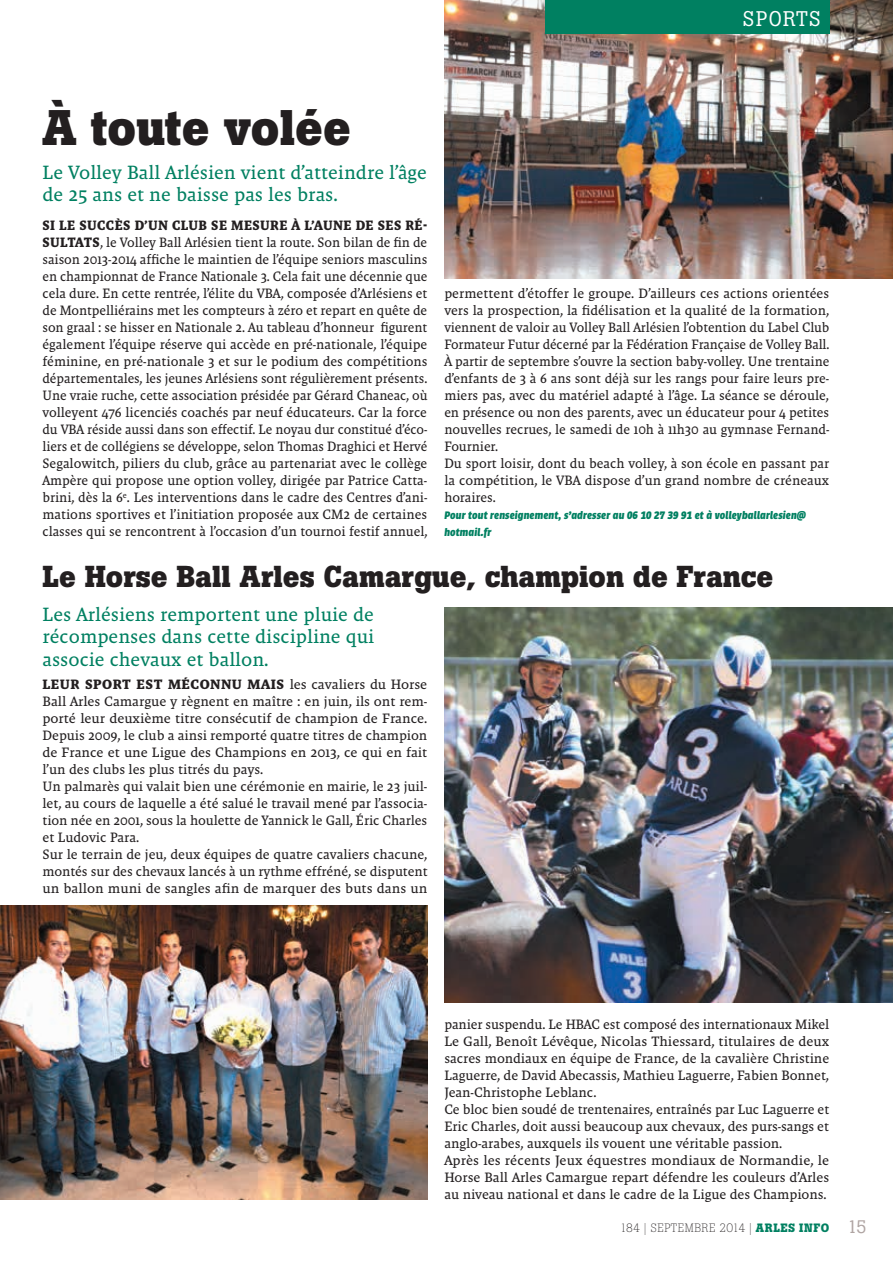
<style>
.page{position:relative;width:893px;height:1263px;background:#fff}
.page>*{position:absolute;margin:0;border:0;box-sizing:border-box;transform-origin:0 0}
.t1{font:700 49.5px "Boton";color:#231f20}
.t2{font:700 30px "Boton";color:#231f20}
.t3{font:21px "Boton";letter-spacing:.06em;color:#fff}
.t4{font:19.5px/22.5px "Malaga OT";color:#008061}
.t5{font:13.8px/17px "Malaga OT";letter-spacing:-.005em;color:#231f20}
.t6{font:13.8px/17px "Malaga OT";letter-spacing:-.005em;color:#231f20;text-align:justify;scale:.96 1}
.t7{font:italic 700 12px/17px "Urbana";letter-spacing:.015em;color:#008061}
.t8{font:300 12px "Boton";letter-spacing:.03em;color:#231f20}
.s1{font-weight:700}
.s2{font-weight:700;color:#008061}
.s3{font-weight:400;font-size:18px;color:#afa4a2}
</style>
<div class="page">
<img style="left:0;top:906px;width:427px;height:293px">
<img style="left:444px;top:608px;width:449px;height:394px">
<img style="left:444px;top:0;width:449px;height:279px">
<div style="left:545px;top:0;width:284px;height:34px;background:#008061"></div>
<h3 class="t3" style="left:743px;top:6px;width:79px">SPORTS</h3>
<h1 class="t1" style="left:43px;top:98px;width:310px">À toute volée</h1>
<h3 class="t4" style="left:43px;top:161px;width:386px">Le Volley Ball Arlésien vient d’atteindre l’âge de 25 ans et ne baisse pas les bras.</h3>
<p class="t6" style="left:43px;top:216px;width:403px"><span class="s1">SI LE SUCCÈS D’UN CLUB SE MESURE À L’AUNE DE SES RÉ-SULTATS</span>, le Volley Ball Arlésien tient la route. Son bilan de fin de saison 2013-2014 affiche le maintien de l’équipe seniors masculins en championnat de France Nationale 3. Cela fait une décennie que cela dure. En cette rentrée, l’élite du VBA, composée d’Arlésiens et de Montpelliérains met les compteurs à zéro et repart en quête de son graal : se hisser en Nationale 2. Au tableau d’honneur figurent également l’équipe réserve qui accède en pré-nationale, l’équipe féminine, en pré-nationale 3 et sur le podium des compétitions départementales, les jeunes Arlésiens sont régulièrement présents.<br>Une vraie ruche, cette association présidée par Gérard Chaneac, où volleyent 476 licenciés coachés par neuf éducateurs. Car la force du VBA réside aussi dans son effectif. Le noyau dur constitué d’éco&shy;liers et de collégiens se développe, selon Thomas Draghici et Hervé Segalowitch, piliers du club, grâce au partenariat avec le collège Ampère qui propose une option volley, dirigée par Patrice Catta&shy;brini, dès la 6<sup>e</sup>. Les interventions dans le cadre des Centres d’ani&shy;mations sportives et l’initiation proposée aux CM2 de certaines classes qui se rencontrent à l’occasion d’un tournoi festif annuel,</p>
<p class="t5" style="left:444px;top:284px;width:387px">permettent d’étoffer le groupe. D’ailleurs ces actions orientées vers la prospection, la fidélisation et la qualité de la formation, viennent de valoir au Volley Ball Arlésien l’obtention du Label Club Formateur Futur décerné par la Fédération Française de Volley Ball.<br>À partir de septembre s’ouvre la section baby-volley. Une trentaine d’enfants de 3 à 6 ans sont déjà sur les rangs pour faire leurs pre&shy;miers pas, avec du matériel adapté à l’âge. La séance se déroule, en présence ou non des parents, avec un éducateur pour 4 petites nouvelles recrues, le samedi de 10h à 11h30 au gymnase Fernand-Fournier.<br>Du sport loisir, dont du beach volley, à son école en passant par la compétition, le VBA dispose d’un grand nombre de créneaux horaires.</p>
<p class="t7" style="left:444px;top:507px;width:363px">Pour tout renseignement, s’adresser au 06 10 27 39 91 et à volleyballarlesien@ hotmail.fr</p>
<h2 class="t2" style="left:43px;top:559px;width:732px">Le Horse Ball Arles Camargue, champion de France</h2>
<h3 class="t4" style="left:43px;top:603px;width:333px;text-align:justify">Les Arlésiens remportent une pluie de récompenses dans cette discipline qui associe chevaux et ballon.</h3>
<p class="t5" style="left:43px;top:676px;width:387px"><span class="s1">LEUR SPORT EST MÉCONNU MAIS</span> les cavaliers du Horse Ball Arles Camargue y règnent en maître : en juin, ils ont rem&shy;porté leur deuxième titre consécutif de champion de France.<br>Depuis 2009, le club a ainsi remporté quatre titres de champion de France et une Ligue des Champions en 2013, ce qui en fait l’un des clubs les plus titrés du pays.<br>Un palmarès qui valait bien une cérémonie en mairie, le 23 juil&shy;let, au cours de laquelle a été salué le travail mené par l’associa&shy;tion née en 2001, sous la houlette de Yannick le Gall, Éric Charles et Ludovic Para.<br>Sur le terrain de jeu, deux équipes de quatre cavaliers chacune, montés sur des chevaux lancés à un rythme effréné, se disputent un ballon muni de sangles afin de marquer des buts dans un</p>
<p class="t5" style="left:444px;top:1016px;width:386px">panier suspendu. Le HBAC est composé des internationaux Mikel Le Gall, Benoît Lévêque, Nicolas Thiessard, titulaires de deux sacres mondiaux en équipe de France, de la cavalière Christine Laguerre, de David Abecassis, Mathieu Laguerre, Fabien Bonnet, Jean-Christophe Leblanc.<br>Ce bloc bien soudé de trentenaires, entraînés par Luc Laguerre et Eric Charles, doit aussi beaucoup aux chevaux, des purs-sangs et anglo-arabes, auxquels ils vouent une véritable passion.<br>Après les récents Jeux équestres mondiaux de Normandie, le Horse Ball Arles Camargue repart défendre les couleurs d’Arles au niveau national et dans le cadre de la Ligue des Champions.</p>
<p class="t8" style="left:620px;top:1221px;width:248px">184 | SEPTEMBRE 2014 | <span class="s2">ARLES INFO</span> <span class="s3">15</span></p>
</div>
